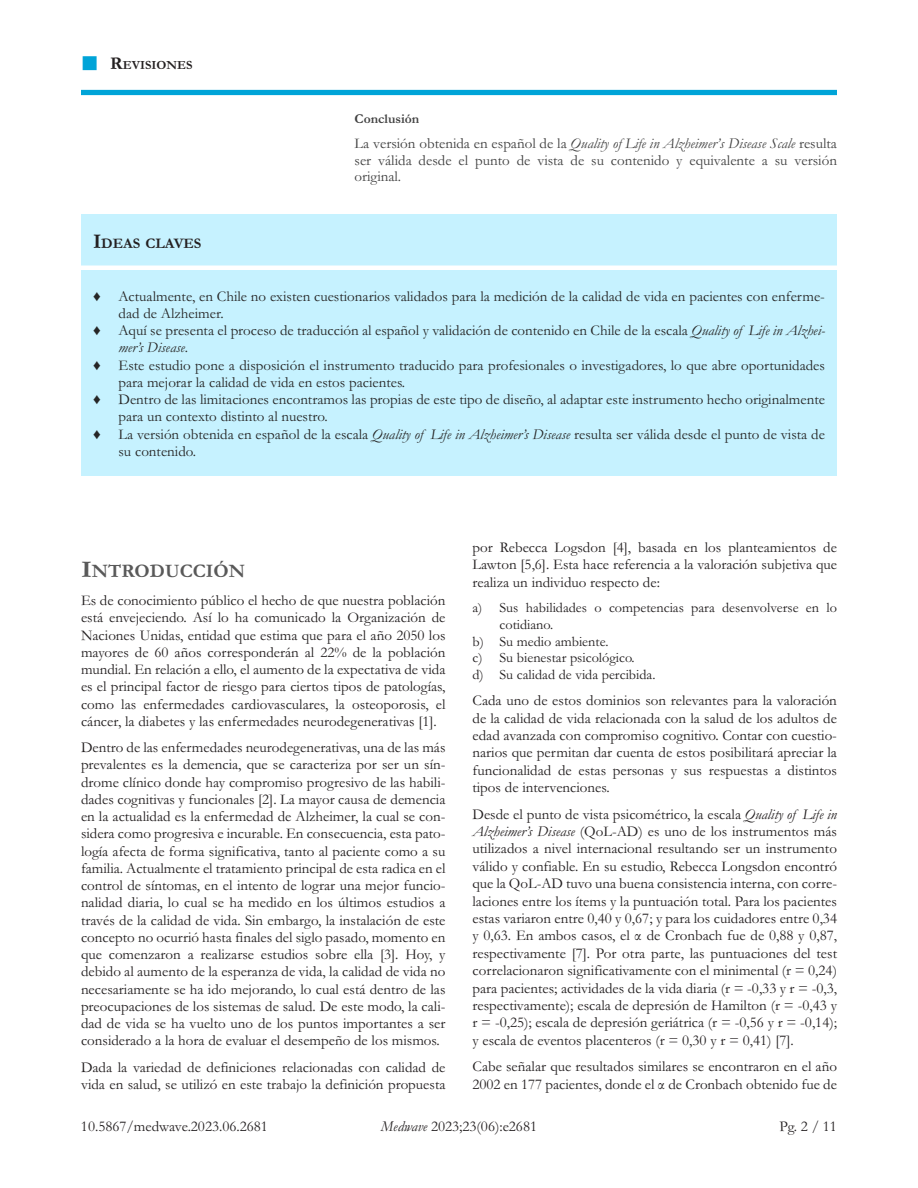
<style>
.page{position:relative;width:918px;height:1188px;background:#fff}
.page>*{position:absolute;margin:0;border:0;box-sizing:border-box;transform-origin:0 0}
.t1{font:700 19.35px "Garamond";color:#595959}
.t2{font:15px/17.2px "Garamond";color:#231f20;text-align:justify}
.t3{font:15px "Garamond";color:#262626}
.t4{font:15px/16.5px "Garamond";color:#404040;text-align:justify}
.t5{font:italic 15px "Garamond";color:#262626}
.t6{font:700 14.7px "Garamond";color:#231f20}
.t7{font:14.25px "Garamond";color:#231f20}
.t8{font:700 13.5px "Garamond";color:#404040}
.t9{font:700 12.6px "Garamond";color:#231f20}
.s1{font-size:18px}
.s2{font-size:21px}
.s3{font-style:italic}
.s4{font-family:"Times New Roman"}
.s5{font-style:normal}
.s6{font-size:24px}
</style>
<div class="page">
<div style="left:81px;top:90px;width:756px;height:5px;background:#00a4d8"></div>
<div style="left:81px;top:214px;width:756px;height:262px;background:#c6f2ff"></div>
<div style="left:81px;top:265px;width:756px;height:5px;background:#fff"></div>
<p class="t9" style="left:110px;top:56px;width:84px"><span class="s1">R</span>EVISIONES</p>
<p class="t6" style="left:93px;top:234px;width:110px"><span class="s2">I</span>DEAS CLAVES</p>
<p class="t8" style="left:355px;top:109px;width:66px">Conclusión</p>
<p class="t4" style="left:355px;top:135px;width:484px">La versión obtenida en español de la <span class="s3">Quality of Life in Alzheimer’s Disease Scale</span> resulta ser válida desde el punto de vista de su contenido y equivalente a su versión original.</p>
<p class="t3" style="left:93px;top:286px;width:734px"><span class="s4">♦</span> Actualmente, en Chile no existen cuestionarios validados para la medición de la calidad de vida en pacientes con enferme-</p>
<p class="t3" style="left:119px;top:303px;width:107px">dad de Alzheimer.</p>
<p class="t3" style="left:93px;top:320px;width:734px"><span class="s4">♦</span> Aquí se presenta el proceso de traducción al español y validación de contenido en Chile de la escala <span class="s3">Quality of Life in Alzhei-</span></p>
<p class="t5" style="left:119px;top:338px;width:71px">mer’s Disease<span class="s5">.</span></p>
<p class="t3" style="left:93px;top:355px;width:734px"><span class="s4">♦</span> Este estudio pone a disposición el instrumento traducido para profesionales o investigadores, lo que abre oportunidades</p>
<p class="t3" style="left:119px;top:372px;width:288px">para mejorar la calidad de vida en estos pacientes.</p>
<p class="t3" style="left:93px;top:389px;width:733px"><span class="s4">♦</span> Dentro de las limitaciones encontramos las propias de este tipo de diseño, al adaptar este instrumento hecho originalmente</p>
<p class="t3" style="left:119px;top:407px;width:211px">para un contexto distinto al nuestro.</p>
<p class="t3" style="left:93px;top:424px;width:734px"><span class="s4">♦</span> La versión obtenida en español de la escala <span class="s3">Quality of Life in Alzheimer’s Disease</span> resulta ser válida desde el punto de vista de</p>
<p class="t3" style="left:119px;top:441px;width:79px">su contenido.</p>
<p class="t1" style="left:81px;top:558px;width:166px"><span class="s6">I</span>NTRODUCCIÓN</p>
<p class="t2" style="left:81px;top:591px;width:366px">Es de conocimiento público el hecho de que nuestra población está envejeciendo. Así lo ha comunicado la Organización de Naciones Unidas, entidad que estima que para el año 2050 los mayores de 60 años corresponderán al 22% de la población mundial. En relación a ello, el aumento de la expectativa de vida es el principal factor de riesgo para ciertos tipos de patologías, como las enfermedades cardiovasculares, la osteoporosis, el cáncer, la diabetes y las enfermedades neurodegenerativas [1].</p>
<p class="t2" style="left:81px;top:738px;width:366px">Dentro de las enfermedades neurodegenerativas, una de las más prevalentes es la demencia, que se caracteriza por ser un sín&shy;drome clínico donde hay compromiso progresivo de las habili&shy;dades cognitivas y funcionales [2]. La mayor causa de demencia en la actualidad es la enfermedad de Alzheimer, la cual se con&shy;sidera como progresiva e incurable. En consecuencia, esta pato&shy;logía afecta de forma significativa, tanto al paciente como a su familia. Actualmente el tratamiento principal de esta radica en el control de síntomas, en el intento de lograr una mejor funcio&shy;nalidad diaria, lo cual se ha medido en los últimos estudios a través de la calidad de vida. Sin embargo, la instalación de este concepto no ocurrió hasta finales del siglo pasado, momento en que comenzaron a realizarse estudios sobre ella [3]. Hoy, y debido al aumento de la esperanza de vida, la calidad de vida no necesariamente se ha ido mejorando, lo cual está dentro de las preocupaciones de los sistemas de salud. De este modo, la cali&shy;dad de vida se ha vuelto uno de los puntos importantes a ser considerado a la hora de evaluar el desempeño de los mismos.</p>
<p class="t2" style="left:81px;top:1058px;width:366px">Dada la variedad de definiciones relacionadas con calidad de vida en salud, se utilizó en este trabajo la definición propuesta</p>
<p class="t2" style="left:472px;top:538px;width:366px">por Rebecca Logsdon [4], basada en los planteamientos de Lawton [5,6]. Esta hace referencia a la valoración subjetiva que realiza un individuo respecto de:</p>
<p class="t7" style="left:472px;top:598px;width:366px">a) Sus habilidades o competencias para desenvolverse en lo</p>
<p class="t7" style="left:500px;top:615px;width:55px">cotidiano.</p>
<p class="t7" style="left:472px;top:632px;width:137px">b) Su medio ambiente.</p>
<p class="t7" style="left:472px;top:648px;width:164px">c) Su bienestar psicológico.</p>
<p class="t7" style="left:472px;top:665px;width:184px">d) Su calidad de vida percibida.</p>
<p class="t2" style="left:472px;top:691px;width:366px">Cada uno de estos dominios son relevantes para la valoración de la calidad de vida relacionada con la salud de los adultos de edad avanzada con compromiso cognitivo. Contar con cuestio&shy;narios que permitan dar cuenta de estos posibilitará apreciar la funcionalidad de estas personas y sus respuestas a distintos tipos de intervenciones.</p>
<p class="t2" style="left:472px;top:805px;width:366px">Desde el punto de vista psicométrico, la escala <span class="s3">Quality of Life in Alzheimer’s Disease</span> (QoL-AD) es uno de los instrumentos más utilizados a nivel internacional resultando ser un instrumento válido y confiable. En su estudio, Rebecca Longsdon encontró que la QoL-AD tuvo una buena consistencia interna, con corre&shy;laciones entre los ítems y la puntuación total. Para los pacientes estas variaron entre 0,40 y 0,67; y para los cuidadores entre 0,34 y 0,63. En ambos casos, el α de Cronbach fue de 0,88 y 0,87, respectivamente [7]. Por otra parte, las puntuaciones del test correlacionaron significativamente con el minimental (r = 0,24) para pacientes; actividades de la vida diaria (r = -0,33 y r = -0,3, respectivamente); escala de depresión de Hamilton (r = -0,43 y r = -0,25); escala de depresión geriátrica (r = -0,56 y r = -0,14); y escala de eventos placenteros (r = 0,30 y r = 0,41) [7].</p>
<p class="t2" style="left:473px;top:1057px;width:366px">Cabe señalar que resultados similares se encontraron en el año<br>2002 en 177 pacientes, donde el α de Cronbach obtenido fue de</p>
<p class="t2" style="left:81px;top:1117px;width:188px">10.5867/medwave.2023.06.2681</p>
<p class="t2" style="left:381px;top:1117px;width:158px"><span class="s3">Medwave</span> 2023;23(06):e2681</p>
<p class="t2" style="left:779px;top:1117px;width:59px">Pg. 2 / 11</p>
</div>
